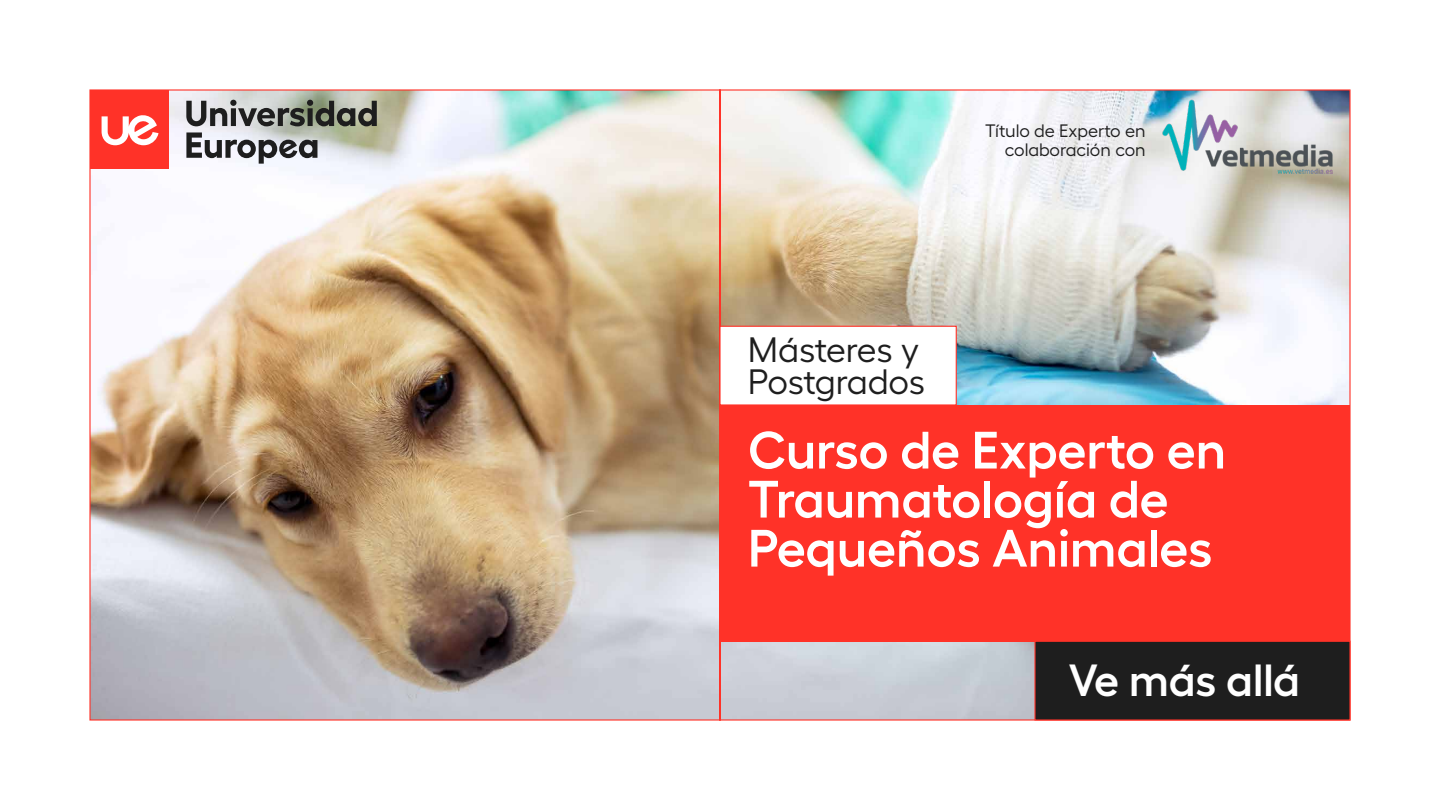
<style>
.page{position:relative;width:1440px;height:810px;background:#fff}
.page>*{position:absolute;margin:0;border:0;box-sizing:border-box;transform-origin:0 0}
.t1{font:600 52.5px/49.1px "Hellix";color:#fff}
.t2{font:600 45px "Hellix";color:#fff}
.t3{font:35.25px/31.5px "Hellix";letter-spacing:-.005em;color:#1e1e1e}
.t4{font:18px/19px "Hellix";color:#1e1e1e;text-align:right}
</style>
<div class="page">
<img style="left:89px;top:89px;width:1262px;height:632px">
<div style="left:90px;top:90px;width:79px;height:79px;background:#ff3228"></div>
<svg style="left:102px;top:115px;width:57px;height:30px"></svg>
<svg style="left:186px;top:100px;width:191px;height:26px;background:#7c7f79"></svg>
<svg style="left:186px;top:132px;width:131px;height:32px"></svg>
<div style="left:720px;top:405px;width:630px;height:236px;background:#ff3228"></div>
<div style="left:719px;top:326px;width:238px;height:80px;background:#fff;border:1px solid #ff3228"></div>
<div style="left:1034px;top:641px;width:317px;height:80px;background:#1e1e1e;border:1px solid #ff3228"></div>
<img style="left:1154px;top:89px;width:183px;height:99px">
<p class="t4" style="left:985px;top:119px;width:162px">Título de Experto en colaboración con</p>
<p class="t3" style="left:748px;top:331px;width:179px">Másteres y<br>Postgrados</p>
<p class="t1" style="left:748px;top:420px;width:480px">Curso de Experto en<br>Traumatología de<br>Pequeños Animales</p>
<p class="t2" style="left:1069px;top:645px;width:233px">Ve más allá</p>
</div>
